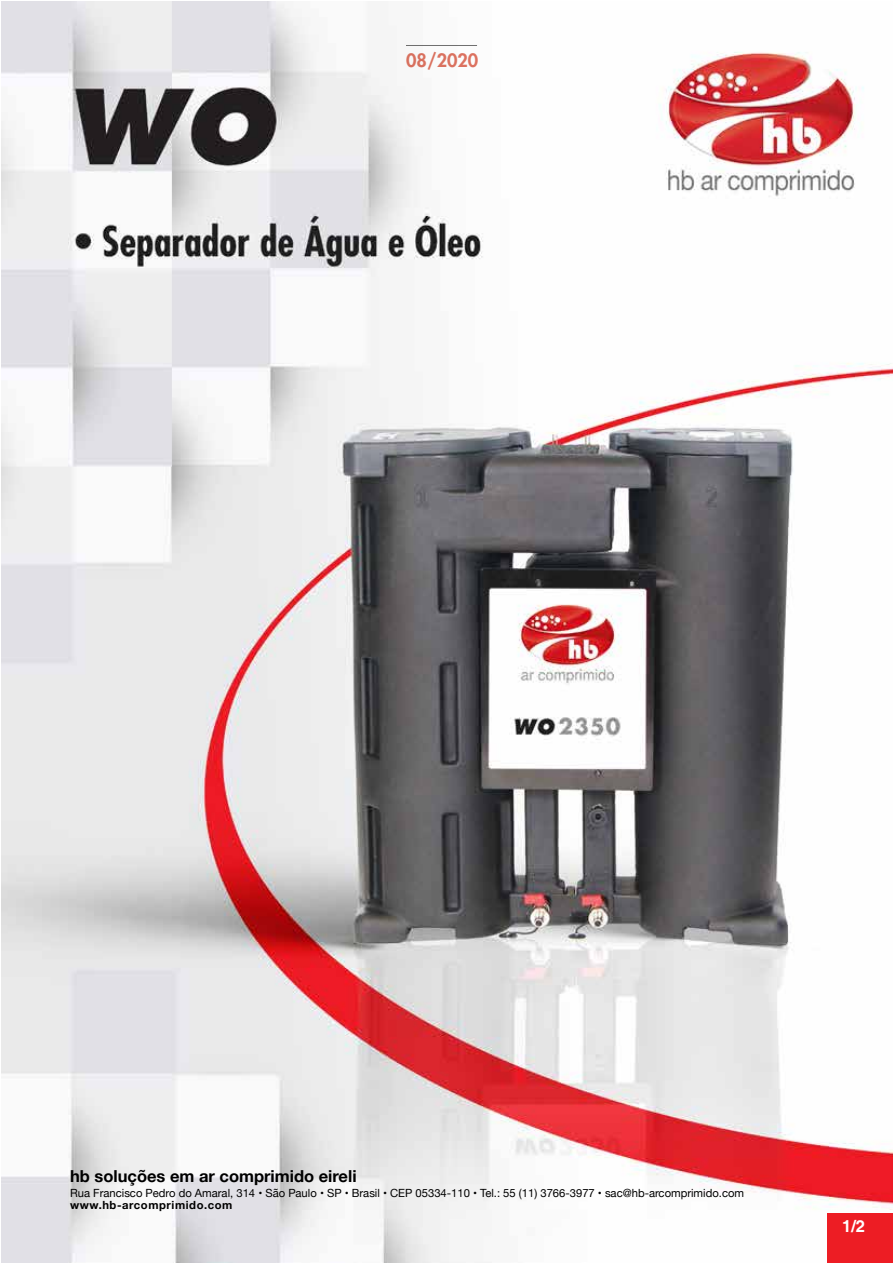
<style>
.page{position:relative;width:893px;height:1263px;background:#fff}
.page>*{position:absolute;margin:0;border:0;box-sizing:border-box;transform-origin:0 0}
.t1{font:800 18px "Futura";color:#d95943}
.t2{font:700 16.5px "Helvetica Neue";color:#000}
.t3{font:700 16.5px "Helvetica";color:#fff}
.t4{font:11.25px "Helvetica Neue";color:#000}
.t5{font:700 11.25px "Helvetica Neue";letter-spacing:.05em;color:#000}
</style>
<div class="page">
<img style="left:2px;top:2px;width:891px;height:1261px">
<div style="left:827px;top:1214px;width:66px;height:49px;background:#ed1d24"></div>
<hr style="left:406px;top:45px;width:71px;height:1px;background:#000">
<h1 class="t1" style="left:406px;top:49px;width:74px">08/2020</h1>
<h2 class="t2" style="left:70px;top:1163px;width:288px">hb soluções em ar comprimido eireli</h2>
<p class="t4" style="left:70px;top:1185px;width:675px">Rua Francisco Pedro do Amaral, 314 • São Paulo • SP • Brasil • CEP 05334-110 • Tel.: 55 (11) 3766-3977 • sac@hb-arcomprimido.com</p>
<p class="t5" style="left:70px;top:1196px;width:164px">www.hb-arcomprimido.com</p>
<h2 class="t3" style="left:842px;top:1216px;width:24px">1/2</h2>
</div>
